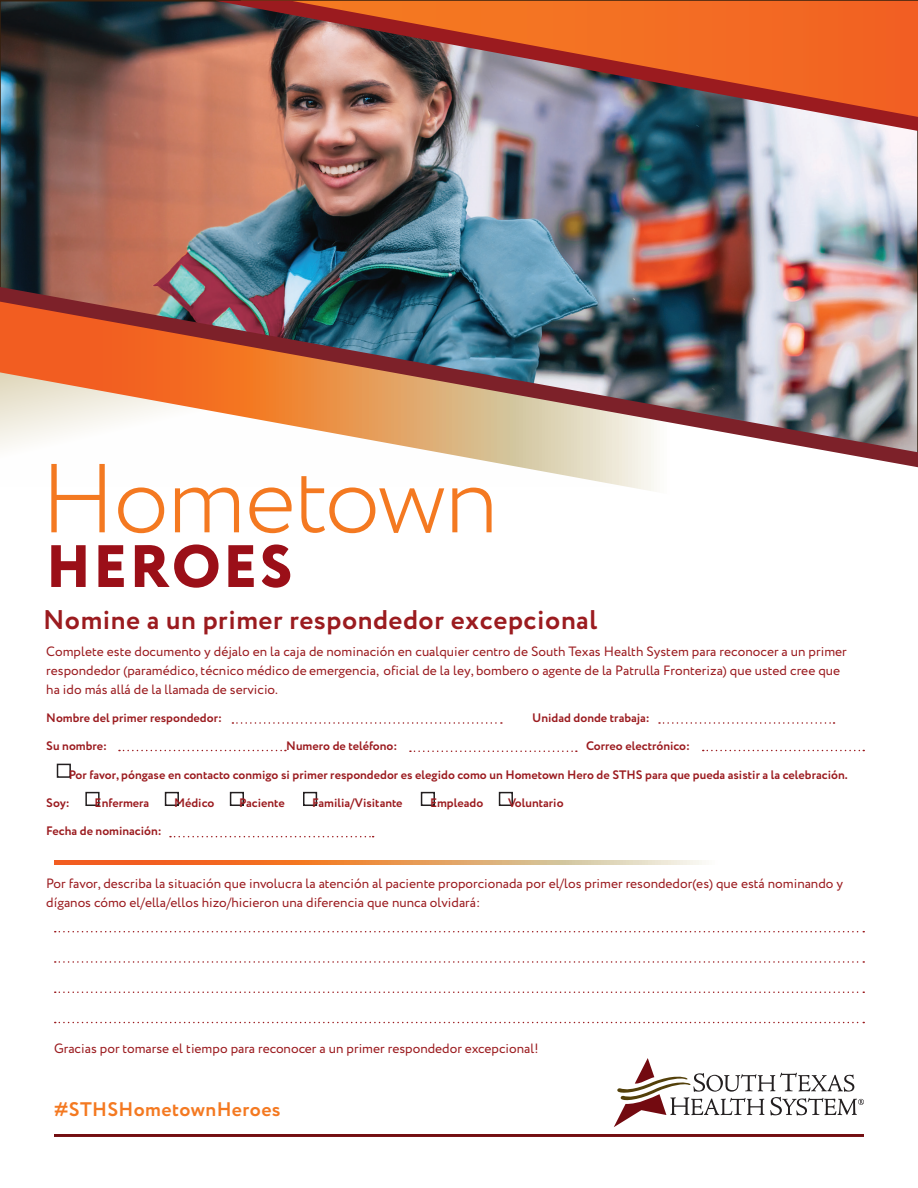
<style>
.page{position:relative;width:918px;height:1188px;background:#fff}
.page>*{position:absolute;margin:0;border:0;box-sizing:border-box;transform-origin:0 0}
.t1{font:300 97.65px "Circe";letter-spacing:-.015em;color:#f47921}
.t2{font:800 59.7px "Circe";letter-spacing:.035em;color:#9b0f18}
.t3{font:700 27px "Circe";letter-spacing:.02em;color:#9b1b1f}
.t4{font:700 19.65px "Circe";letter-spacing:.02em;color:#f47921}
.t5{font:13.5px/19.2px "Circe";color:#9b1b1f}
.t6{font:700 12.3px "Circe";color:#9b1b1f}
</style>
<div class="page">
<img style="left:0;top:0;width:918px;height:287px">
<div style="left:57px;top:764px;width:14px;height:14px;border:2px solid #231f20"></div>
<div style="left:85px;top:792px;width:15px;height:14px;border:2px solid #231f20"></div>
<div style="left:165px;top:792px;width:14px;height:14px;border:2px solid #231f20"></div>
<div style="left:230px;top:792px;width:14px;height:14px;border:2px solid #231f20"></div>
<div style="left:303px;top:792px;width:14px;height:14px;border:2px solid #231f20"></div>
<div style="left:421px;top:792px;width:14px;height:14px;border:2px solid #231f20"></div>
<div style="left:499px;top:792px;width:14px;height:14px;border:2px solid #231f20"></div>
<svg style="left:54px;top:860px;width:648px;height:5px;background:#e9965d"></svg>
<svg style="left:232px;top:722px;width:270px;height:2px"></svg>
<svg style="left:119px;top:750px;width:167px;height:1px"></svg>
<svg style="left:170px;top:836px;width:204px;height:1px"></svg>
<svg style="left:55px;top:931px;width:809px;height:1px"></svg>
<svg style="left:55px;top:961px;width:809px;height:2px"></svg>
<svg style="left:55px;top:992px;width:809px;height:1px"></svg>
<svg style="left:55px;top:1022px;width:809px;height:1px"></svg>
<svg style="left:410px;top:751px;width:167px;height:1px"></svg>
<svg style="left:703px;top:750px;width:161px;height:1px"></svg>
<svg style="left:659px;top:722px;width:176px;height:2px"></svg>
<img style="left:215px;top:1px;width:703px;height:130px">
<svg style="left:519px;top:467px;width:399px;height:24px"></svg>
<img style="left:0;top:287px;width:918px;height:180px">
<hr style="left:54px;top:1134px;width:810px;height:3px;background:#730e11">
<svg style="left:614px;top:1058px;width:250px;height:69px"></svg>
<h1 class="t1" style="left:40px;top:435px;width:459px">Hometown</h1>
<h2 class="t2" style="left:46px;top:526px;width:248px">HEROES</h2>
<h3 class="t3" style="left:43px;top:602px;width:556px">Nomine a un primer respondedor excepcional</h3>
<p class="t5" style="left:46px;top:642px;width:802px">Complete este documento y déjalo en la caja de nominación en cualquier centro de South Texas Health System para reconocer a un primer respondedor (paramédico, técnico médico de emergencia, oficial de la ley, bombero o agente de la Patrulla Fronteriza) que usted cree que ha ido más allá de la llamada de servicio.</p>
<p class="t6" style="left:46px;top:710px;width:177px">Nombre del primer respondedor:</p>
<p class="t6" style="left:532px;top:710px;width:119px">Unidad donde trabaja:</p>
<p class="t6" style="left:46px;top:738px;width:62px">Su nombre:</p>
<p class="t6" style="left:286px;top:738px;width:113px">Numero de teléfono:</p>
<p class="t6" style="left:586px;top:738px;width:105px">Correo electrónico:</p>
<p class="t6" style="left:69px;top:766px;width:781px">Por favor, póngase en contacto conmigo si primer respondedor es elegido como un Hometown Hero de STHS para que pueda asistir a la celebración.</p>
<p class="t6" style="left:46px;top:794px;width:25px">Soy:</p>
<p class="t6" style="left:95px;top:794px;width:56px">Enfermera</p>
<p class="t6" style="left:174px;top:794px;width:42px">Médico</p>
<p class="t6" style="left:239px;top:794px;width:47px">Paciente</p>
<p class="t6" style="left:312px;top:794px;width:92px">Familia/Visitante</p>
<p class="t6" style="left:430px;top:794px;width:55px">Empleado</p>
<p class="t6" style="left:508px;top:794px;width:57px">Voluntario</p>
<p class="t6" style="left:46px;top:822px;width:117px">Fecha de nominación:</p>
<p class="t5" style="left:46px;top:874px;width:798px">Por favor, describa la situación que involucra la atención al paciente proporcionada por el/los primer resondedor(es) que está nominando y díganos cómo el/ella/ellos hizo/hicieron una diferencia que nunca olvidará:</p>
<p class="t5" style="left:54px;top:1039px;width:486px">Gracias por tomarse el tiempo para reconocer a un primer respondedor excepcional!</p>
<h3 class="t4" style="left:54px;top:1096px;width:228px">#STHSHometownHeroes</h3>
</div>
